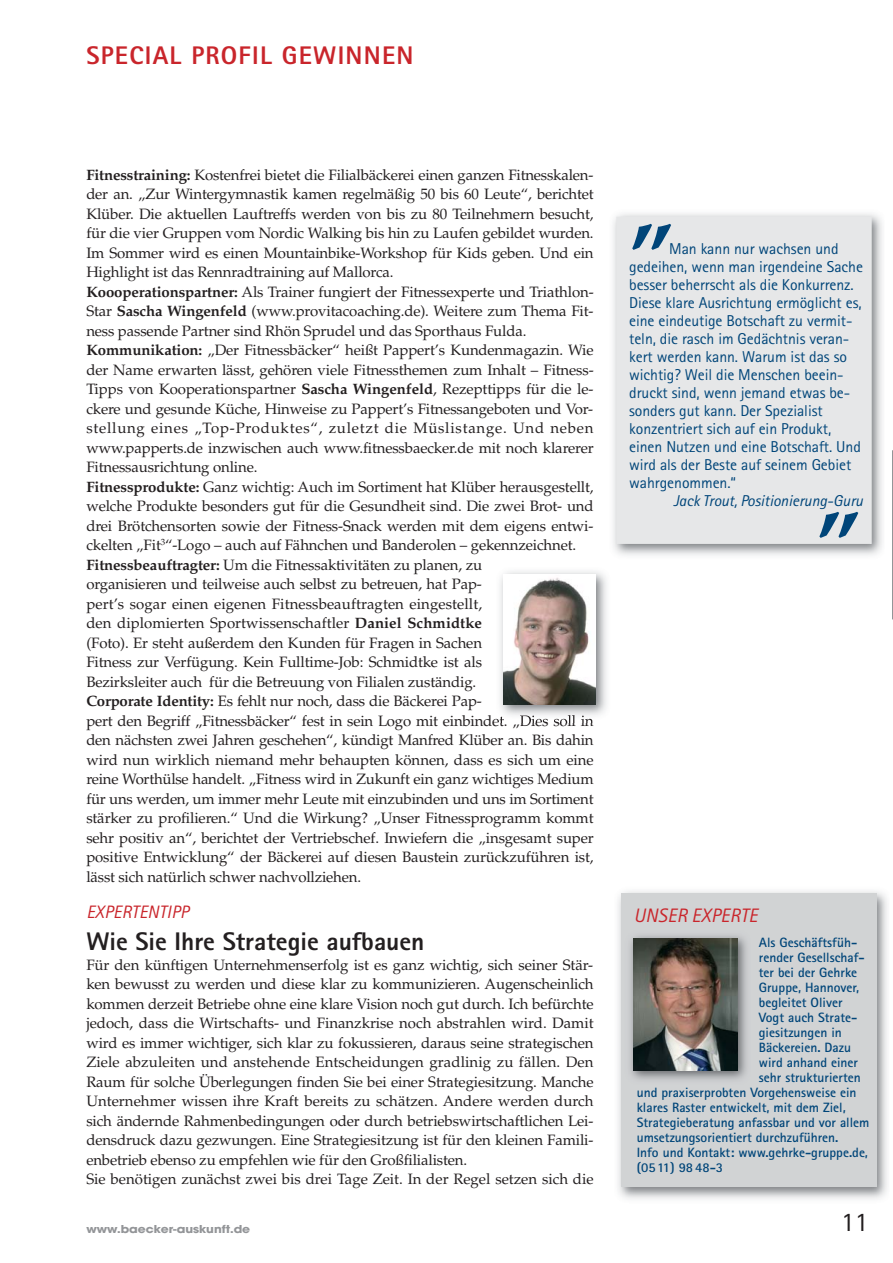
<style>
.page{position:relative;width:893px;height:1263px;background:#fff}
.page>*{position:absolute;margin:0;border:0;box-sizing:border-box;transform-origin:0 0}
.t1{font:700 90px "Palatino LT Std";color:#004579}
.t2{font:27px "Rotis Sans Serif";color:#231f20}
.t3{font:800 25.5px "Rotis Sans Serif";color:#231f20}
.t4{font:800 25.5px "Rotis Sans Serif";letter-spacing:.05em;color:#c9252b}
.t5{font:italic 19.5px "Rotis Sans Serif";letter-spacing:.01em;color:#c9252b}
.t6{font:italic 18px "Rotis Sans Serif";letter-spacing:.01em;color:#c9252b}
.t7{font:15.75px/18px "Rotis Sans Serif";letter-spacing:-.005em;color:#004579}
.t8{font:italic 15.75px "Rotis Sans Serif";letter-spacing:-.005em;color:#004579}
.t9{font:15px/19.5px "Palatino LT Std";letter-spacing:-.01em;color:#231f20}
.t10{font:700 13.5px "Rotis Sans Serif";color:#004579}
.t11{font:700 12px "Avant Gard";color:#939598;scale:1.15 1}
.s1{font-weight:700}
</style>
<div class="page">
<hr style="left:892px;top:450px;width:1px;height:169px;background:#939598">
<img style="left:618px;top:891px;width:269px;height:308px">
<div style="left:621px;top:893px;width:255px;height:293px;background:#d1d3d4"></div>
<img style="left:630px;top:935px;width:117px;height:145px">
<img style="left:634px;top:939px;width:104px;height:132px">
<img style="left:494px;top:571px;width:113px;height:152px">
<img style="left:503px;top:574px;width:92px;height:131px">
<img style="left:613px;top:213px;width:269px;height:343px">
<div style="left:617px;top:218px;width:254px;height:325px;background:#e6e7e8"></div>
<div style="left:616px;top:217px;width:255px;height:327px;border:1px solid #e6e7e8"></div>
<h3 class="t4" style="left:86px;top:46px;width:329px">SPECIAL PROFIL GEWINNEN</h3>
<p class="t9" style="left:86px;top:167px;width:509px"><span class="s1">Fitnesstraining:</span> Kostenfrei bietet die Filialbäckerei einen ganzen Fitnesskalen&shy;der an. „Zur Wintergymnastik kamen regelmäßig 50 bis 60 Leute“, berichtet Klüber. Die aktuellen Lauftreffs werden von bis zu 80 Teilnehmern besucht, für die vier Gruppen vom Nordic Walking bis hin zu Laufen gebildet wurden.<br>Im Sommer wird es einen Mountainbike-Workshop für Kids geben. Und ein Highlight ist das Rennradtraining auf Mallorca.<br><span class="s1">Koooperationspartner:</span> Als Trainer fungiert der Fitnessexperte und Triathlon-Star <span class="s1">Sascha Wingenfeld</span> (www.provitacoaching.de). Weitere zum Thema Fit&shy;ness passende Partner sind Rhön Sprudel und das Sporthaus Fulda.<br><span class="s1">Kommunikation:</span> „Der Fitnessbäcker“ heißt Pappert’s Kundenmagazin. Wie der Name erwarten lässt, gehören viele Fitnessthemen zum Inhalt – Fitness-Tipps von Kooperationspartner <span class="s1">Sascha Wingenfeld</span>, Rezepttipps für die le&shy;ckere und gesunde Küche, Hinweise zu Pappert’s Fitnessangeboten und Vor&shy;stellung eines „Top-Produktes“, zuletzt die Müslistange. Und neben www.papperts.de inzwischen auch www.fitnessbaecker.de mit noch klarerer Fitnessausrichtung online.<br><span class="s1">Fitnessprodukte:</span> Ganz wichtig: Auch im Sortiment hat Klüber herausgestellt, welche Produkte besonders gut für die Gesundheit sind. Die zwei Brot- und drei Brötchensorten sowie der Fitness-Snack werden mit dem eigens entwi&shy;ckelten „Fit<sup>3</sup>“-Logo – auch auf Fähnchen und Banderolen – gekennzeichnet.<br><span class="s1">Fitnessbeauftragter:</span> Um die Fitnessaktivitäten zu planen, zu<br>organisieren und teilweise auch selbst zu betreuen, hat Pap-<br>pert’s sogar einen eigenen Fitnessbeauftragten eingestellt,<br>den diplomierten Sportwissenschaftler <span class="s1">Daniel Schmidtke<br></span>(Foto). Er steht außerdem den Kunden für Fragen in Sachen<br>Fitness zur Verfügung. Kein Fulltime-Job: Schmidtke ist als<br>Bezirksleiter auch für die Betreuung von Filialen zuständig.<br><span class="s1">Corporate Identity:</span> Es fehlt nur noch, dass die Bäckerei Pap-<br>pert den Begriff „Fitnessbäcker“ fest in sein Logo mit einbindet. „Dies soll in den nächsten zwei Jahren geschehen“, kündigt Manfred Klüber an. Bis dahin wird nun wirklich niemand mehr behaupten können, dass es sich um eine reine Worthülse handelt. „Fitness wird in Zukunft ein ganz wichtiges Medium für uns werden, um immer mehr Leute mit einzubinden und uns im Sortiment stärker zu profilieren.“ Und die Wirkung? „Unser Fitnessprogramm kommt sehr positiv an“, berichtet der Vertriebschef. Inwiefern die „insgesamt super positive Entwicklung“ der Bäckerei auf diesen Baustein zurückzuführen ist, lässt sich natürlich schwer nachvollziehen.</p>
<p class="t6" style="left:86px;top:906px;width:104px">EXPERTENTIPP</p>
<h3 class="t3" style="left:86px;top:933px;width:340px">Wie Sie Ihre Strategie aufbauen</h3>
<p class="t9" style="left:86px;top:957px;width:509px">Für den künftigen Unternehmenserfolg ist es ganz wichtig, sich seiner Stär&shy;ken bewusst zu werden und diese klar zu kommunizieren. Augenscheinlich kommen derzeit Betriebe ohne eine klare Vision noch gut durch. Ich befürchte jedoch, dass die Wirtschafts- und Finanzkrise noch abstrahlen wird. Damit wird es immer wichtiger, sich klar zu fokussieren, daraus seine strategischen Ziele abzuleiten und anstehende Entscheidungen gradlinig zu fällen. Den Raum für solche Überlegungen finden Sie bei einer Strategiesitzung. Manche Unternehmer wissen ihre Kraft bereits zu schätzen. Andere werden durch sich ändernde Rahmenbedingungen oder durch betriebswirtschaftlichen Lei&shy;densdruck dazu gezwungen. Eine Strategiesitzung ist für den kleinen Famili&shy;enbetrieb ebenso zu empfehlen wie für den Großfilialisten.<br>Sie benötigen zunächst zwei bis drei Tage Zeit. In der Regel setzen sich die</p>
<h1 class="t1" style="left:629px;top:171px;width:46px">„</h1>
<p class="t7" style="left:629px;top:241px;width:235px;text-indent:40px">Man kann nur wachsen und gedeihen, wenn man irgendeine Sache besser beherrscht als die Konkurrenz.<br>Diese klare Ausrichtung ermöglicht es, eine eindeutige Botschaft zu vermit&shy;teln, die rasch im Gedächtnis veran&shy;kert werden kann. Warum ist das so wichtig? Weil die Menschen beein&shy;druckt sind, wenn jemand etwas be&shy;sonders gut kann. Der Spezialist konzentriert sich auf ein Produkt, einen Nutzen und eine Botschaft. Und wird als der Beste auf seinem Gebiet wahrgenommen.“</p>
<p class="t8" style="left:673px;top:495px;width:191px">Jack Trout, Positionierung-Guru</p>
<h1 class="t1" style="left:816px;top:459px;width:46px">„</h1>
<h3 class="t5" style="left:634px;top:909px;width:125px">UNSER EXPERTE</h3>
<p class="t10" style="left:759px;top:938px;width:100px">Als Geschäftsfüh-</p>
<p class="t10" style="left:759px;top:953px;width:107px">render Gesellschaf-</p>
<p class="t10" style="left:759px;top:968px;width:100px">ter bei der Gehrke</p>
<p class="t10" style="left:759px;top:983px;width:102px">Gruppe, Hannover,</p>
<p class="t10" style="left:759px;top:998px;width:85px">begleitet Oliver</p>
<p class="t10" style="left:759px;top:1013px;width:100px">Vogt auch Strate-</p>
<p class="t10" style="left:759px;top:1028px;width:84px">giesitzungen in</p>
<p class="t10" style="left:759px;top:1043px;width:94px">Bäckereien. Dazu</p>
<p class="t10" style="left:759px;top:1058px;width:101px">wird anhand einer</p>
<p class="t10" style="left:759px;top:1073px;width:103px">sehr strukturierten</p>
<p class="t10" style="left:637px;top:1088px;width:221px">und praxiserprobten Vorgehensweise ein</p>
<p class="t10" style="left:637px;top:1103px;width:210px">klares Raster entwickelt, mit dem Ziel,</p>
<p class="t10" style="left:637px;top:1118px;width:234px">Strategieberatung anfassbar und vor allem</p>
<p class="t10" style="left:637px;top:1133px;width:203px">umsetzungsorientiert durchzuführen.</p>
<p class="t10" style="left:637px;top:1148px;width:233px">Info und Kontakt: www.gehrke-gruppe.de,</p>
<p class="t10" style="left:637px;top:1163px;width:88px">(0511) 98 48-3</p>
<p class="t11" style="left:86px;top:1225px;width:144px">www.baecker-auskunft.de</p>
<h2 class="t2" style="left:841px;top:1213px;width:28px">11</h2>
</div>
